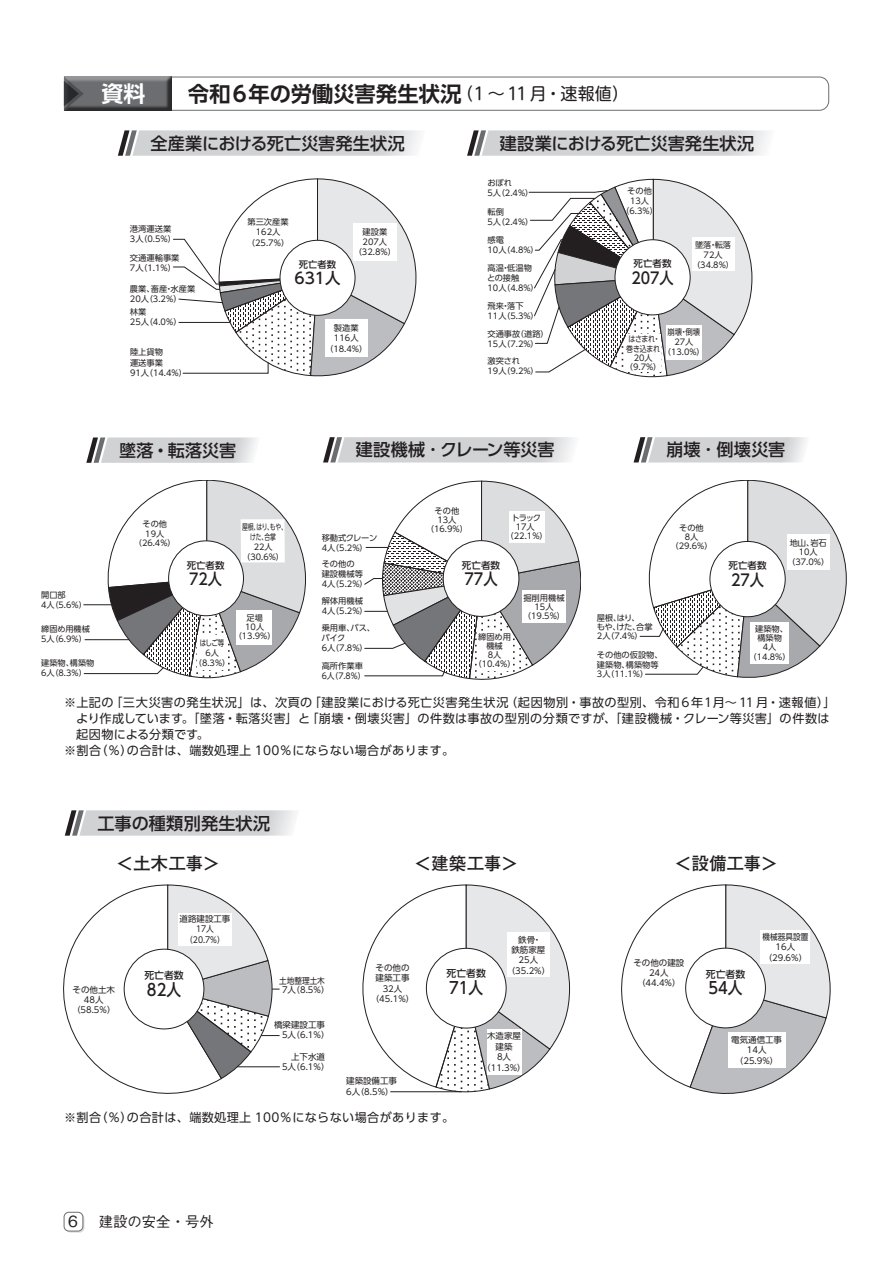
<style>
.page{position:relative;width:893px;height:1263px;background:#fff}
.page>*{position:absolute;margin:0;border:0;box-sizing:border-box;transform-origin:0 0}
.t1{font:700 22.05px "UD Shin Go Pr 6 N De";color:#fff}
.t2{font:700 21.3px "UD Shin Go Pr 6 N De";color:#231f20}
.t3{font:700 17.7px "Futo Go B101 Pr 5";letter-spacing:-.01em;color:#231f20}
.t4{font:500 17.1px "UD Shin Go Pr 6 N";color:#231f20}
.t5{font:500 16.35px "UD Shin Go Pr 6 N";color:#231f20;scale:.9 1}
.t6{font:500 15.9px "UD Shin Go Pr 6 N";color:#231f20;scale:.9 1}
.t7{font:500 15.75px "UD Shin Go Pr 6 N";color:#231f20;scale:.9 1}
.t8{font:500 15.45px "UD Shin Go Pr 6 N";color:#231f20}
.t9{font:500 14.4px "Gothic BBB Pro";color:#231f20}
.t10{font:12.15px "UD Shin Go Pr 6";letter-spacing:.03em;color:#231f20}
.t11{font:12.15px "UD Shin Go Pr 6";letter-spacing:.01em;color:#231f20}
.t12{font:500 9.75px "UD Shin Go Pr 6 N";color:#231f20}
.t13{font:500 9.6px "UD Shin Go Pr 6 N";color:#231f20}
.t14{font:500 9.45px "UD Shin Go Pr 6 N";color:#231f20}
.t15{font:500 9.3px "UD Shin Go Pr 6 N";color:#231f20}
.t16{font:8.55px/10.4px "UD Shin Go Pr 6 N";color:#231f20;text-align:center}
.t17{font:8.55px/10.4px "UD Shin Go Pr 6 N";color:#231f20;text-align:center;scale:.9 1}
.t18{font:8.25px/10.1px "UD Shin Go Pr 6 N";color:#231f20}
.t19{font:8.25px/9.3px "UD Shin Go Pr 6 N";letter-spacing:-.035em;color:#231f20}
.t20{font:8.25px/10.1px "UD Shin Go Pr 6 N";color:#231f20;text-align:center;scale:.9 1}
.t21{font:8.25px/9.3px "UD Shin Go Pr 6 N";letter-spacing:-.045em;color:#231f20;text-align:center}
.t22{font:8.25px/10.1px "UD Shin Go Pr 6 N";letter-spacing:-.035em;color:#231f20;scale:.85 1}
.t23{font:8.1px/9.1px "UD Shin Go Pr 6 N";color:#231f20}
.t24{font:8.1px/10.1px "UD Shin Go Pr 6 N";color:#231f20;text-align:center;scale:.71 1}
.t25{font:8.1px/10.1px "UD Shin Go Pr 6 N";color:#231f20;text-align:center;scale:.8 1}
.s1{font-family:"UD Shin M Go Pr 6";font-weight:400;font-size:16.95px}
.s2{font-size:15.45px}
.s3{font-size:15.75px}
</style>
<div class="page">
<div style="left:160px;top:77px;width:669px;height:34px;border:1px solid #6c6d70;border-radius:9px"></div>
<div style="left:63px;top:76px;width:111px;height:37px;background:#231f20;opacity:.75"></div>
<svg style="left:64px;top:77px;width:20px;height:34px"></svg>
<svg style="left:118px;top:130px;width:302px;height:26px"></svg>
<svg style="left:173px;top:178px;width:243px;height:199px"></svg>
<svg style="left:467px;top:130px;width:302px;height:26px"></svg>
<svg style="left:529px;top:179px;width:223px;height:199px"></svg>
<svg style="left:621px;top:884px;width:209px;height:210px"></svg>
<div style="left:686px;top:948px;width:79px;height:80px;background:#fff;border-radius:50%"></div>
<div style="left:685px;top:948px;width:81px;height:80px;border:1px solid #231f20;border-radius:50%"></div>
<div style="left:761px;top:930px;width:49px;height:34px;background:#fff"></div>
<div style="left:728px;top:1032px;width:57px;height:36px;background:#fff"></div>
<svg style="left:362px;top:884px;width:208px;height:209px"></svg>
<div style="left:487px;top:1029px;width:34px;height:45px;background:#fff"></div>
<div style="left:507px;top:932px;width:42px;height:45px;background:#fff"></div>
<div style="left:426px;top:948px;width:80px;height:80px;background:#fff;border-radius:50%"></div>
<div style="left:426px;top:948px;width:80px;height:80px;border:1px solid #231f20;border-radius:50%"></div>
<hr style="left:390px;top:1091px;width:72px;height:1px;background:#231f20">
<svg style="left:63px;top:884px;width:217px;height:210px"></svg>
<svg style="left:65px;top:810px;width:231px;height:26px"></svg>
<svg style="left:323px;top:437px;width:251px;height:25px"></svg>
<svg style="left:634px;top:437px;width:173px;height:25px"></svg>
<svg style="left:86px;top:437px;width:171px;height:26px"></svg>
<svg style="left:364px;top:481px;width:217px;height:199px"></svg>
<svg style="left:84px;top:480px;width:222px;height:199px"></svg>
<div style="left:168px;top:541px;width:76px;height:75px;background:#fff;border:1px solid #231f20;border-radius:50%"></div>
<div style="left:241px;top:519px;width:44px;height:43px;background:#fff"></div>
<div style="left:236px;top:610px;width:36px;height:34px;background:#fff"></div>
<div style="left:198px;top:636px;width:29px;height:34px;background:#fff"></div>
<svg style="left:639px;top:480px;width:207px;height:198px"></svg>
<svg style="left:66px;top:1214px;width:19px;height:19px"></svg>
<div style="left:64px;top:1212px;width:19px;height:19px;background:#fff;border-radius:5px"></div>
<div style="left:64px;top:1212px;width:19px;height:19px;border:1px solid #6c6d70;border-radius:5px"></div>
<h1 class="t1" style="left:102px;top:76px;width:46px">資料</h1>
<h2 class="t2" style="left:188px;top:76px;width:443px">令和６年の労働災害発生状況<span class="s1">（1 〜11月・速報値）</span></h2>
<h3 class="t4" style="left:151px;top:129px;width:256px">全産業における死亡災害発生状況</h3>
<h3 class="t4" style="left:500px;top:129px;width:256px">建設業における死亡災害発生状況</h3>
<p class="t18" style="left:130px;top:224px;width:51px">港湾運送業　<br>3人（0.5%）</p>
<p class="t18" style="left:130px;top:253px;width:51px">交通運輸事業<br>7人（1.1%）</p>
<p class="t18" style="left:130px;top:283px;width:67px">農業、畜産・水産業<br>20人（3.2%）</p>
<p class="t18" style="left:130px;top:307px;width:53px">林業<br>25人（4.0%）</p>
<p class="t18" style="left:130px;top:347px;width:59px">陸上貨物<br>運送事業<br>91人（14.4%）</p>
<p class="t18" style="left:247px;top:217px;width:44px;text-align:center">第三次産業<br>162人（25.7%）</p>
<p class="t18" style="left:354px;top:226px;width:44px;text-align:center">建設業<br>207人（32.8%）</p>
<p class="t15" style="left:299px;top:257px;width:39px">死亡者数</p>
<h3 class="t8" style="left:294px;top:266px;width:48px">631人</h3>
<p class="t18" style="left:325px;top:323px;width:44px;text-align:center">製造業<br>116人（18.4%）</p>
<p class="t18" style="left:487px;top:178px;width:47px">おぼれ<br>5人（2.4%）</p>
<p class="t18" style="left:488px;top:206px;width:47px">転倒<br>5人（2.4%）</p>
<p class="t18" style="left:488px;top:234px;width:53px">感電<br>10人（4.8%）</p>
<p class="t18" style="left:487px;top:262px;width:53px">高温・低温物との接触<br>10人（4.8%）</p>
<p class="t18" style="left:488px;top:328px;width:63px">交通事故（道路）<br>15人（7.2%）</p>
<p class="t18" style="left:488px;top:300px;width:53px">飛来・落下<br>11人（5.3%）</p>
<p class="t18" style="left:488px;top:356px;width:53px">激突され<br>19人（9.2%）</p>
<p class="t18" style="left:621px;top:186px;width:38px;text-align:center">その他<br>13人（6.3%）</p>
<p class="t14" style="left:634px;top:256px;width:39px">死亡者数</p>
<h3 class="t7" style="left:631px;top:265px;width:49px">207人</h3>
<p class="t18" style="left:692px;top:239px;width:44px;text-align:center">墜落・転落<br>72人（34.8%）</p>
<p class="t20" style="left:663px;top:326px;width:48px">崩壊・倒壊<br>27人（13.0%）</p>
<p class="t22" style="left:626px;top:334px;width:41px">はさまれ・巻き込まれ</p>
<p class="t18" style="left:625px;top:353px;width:38px;line-height:9.1px;text-align:center">20人（9.7%）</p>
<h3 class="t4" style="left:119px;top:436px;width:119px">墜落・転落災害</h3>
<h3 class="t4" style="left:356px;top:436px;width:200px">建設機械･クレーン等災害</h3>
<h3 class="t4" style="left:666px;top:436px;width:120px">崩壊･倒壊災害</h3>
<p class="t23" style="left:134px;top:520px;width:43px;text-align:center">その他<br>19人（26.4%）</p>
<p class="t14" style="left:187px;top:557px;width:39px">死亡者数</p>
<h3 class="t7" style="left:189px;top:566px;width:38px">72人</h3>
<p class="t24" style="left:242px;top:521px;width:65px">屋根、はり、もや、けた、合掌<br>22人（30.6%）</p>
<p class="t19" style="left:322px;top:532px;width:57px;line-height:10.1px">移動式クレーン<br>4人（5.2%）</p>
<p class="t18" style="left:322px;top:558px;width:48px">その他の<br>建設機械等<br>4人（5.2%）</p>
<p class="t18" style="left:426px;top:506px;width:44px;line-height:9.3px;text-align:center">その他<br>13人（16.9%）</p>
<p class="t13" style="left:462px;top:557px;width:40px">死亡者数</p>
<h3 class="t6" style="left:464px;top:566px;width:38px">77人</h3>
<p class="t21" style="left:505px;top:513px;width:44px">トラック<br>17人（22.1%）</p>
<p class="t18" style="left:670px;top:523px;width:44px;line-height:9.3px;text-align:center">その他<br>8人（29.6%）</p>
<p class="t14" style="left:728px;top:558px;width:40px">死亡者数</p>
<h3 class="t6" style="left:731px;top:567px;width:38px">27人</h3>
<p class="t18" style="left:787px;top:538px;width:44px;line-height:9.3px;text-align:center">地山、岩石<br>10人（37.0%）</p>
<p class="t23" style="left:41px;top:589px;width:47px;line-height:10.1px">開口部<br>4人（5.6%）</p>
<p class="t18" style="left:523px;top:592px;width:44px;line-height:9.3px;text-align:center">掘削用機械<br>15人（19.5%）</p>
<p class="t18" style="left:322px;top:596px;width:48px">解体用機械<br>4人（5.2%）</p>
<p class="t18" style="left:322px;top:623px;width:55px">乗用車、バス、バイク<br>6人（7.8%）</p>
<p class="t19" style="left:597px;top:612px;width:57px">屋根、はり、<br>もや、けた、合掌<br>2人（7.4%）</p>
<p class="t23" style="left:234px;top:613px;width:43px;text-align:center">足場<br>10人（13.9%）</p>
<p class="t18" style="left:749px;top:624px;width:44px;line-height:9.3px;text-align:center">建築物、構築物<br>4人（14.8%）</p>
<p class="t23" style="left:41px;top:624px;width:50px;line-height:10.1px">締固め用機械<br>5人（6.9%）</p>
<p class="t18" style="left:473px;top:632px;width:44px;line-height:9.3px;text-align:center">締固め用機械<br>8人（10.4%）</p>
<p class="t25" style="left:194px;top:637px;width:47px">はしご等<br>6人（8.3%）</p>
<h3 class="t10" style="left:64px;top:693px;width:773px">※上記の「三大災害の発生状況」は、次頁の「建設業における死亡災害発生状況（起因物別・事故の型別、令和６年１月〜 11 月・速報値）」</h3>
<h3 class="t10" style="left:76px;top:709px;width:755px">より作成しています。「墜落・転落災害」と「崩壊・倒壊災害」の件数は事故の型別の分類ですが、「建設機械・クレーン等災害」の件数は</h3>
<h3 class="t11" style="left:76px;top:725px;width:134px">起因物による分類です。</h3>
<h3 class="t10" style="left:64px;top:741px;width:392px">※割合（％）の合計は、端数処理上 100％にならない場合があります。</h3>
<p class="t18" style="left:597px;top:650px;width:67px;line-height:9.3px">その他の仮設物、建築物、構築物等<br>3人（11.1%）</p>
<p class="t23" style="left:41px;top:658px;width:55px;line-height:10.1px">建築物、構築物<br>6人（8.3%）</p>
<p class="t18" style="left:322px;top:661px;width:45px;line-height:9.3px">高所作業車<br>6人（7.8%）</p>
<h3 class="t4" style="left:98px;top:809px;width:174px">工事の種類別発生状況</h3>
<h3 class="t3" style="left:116px;top:849px;width:105px">＜土木工事＞</h3>
<h3 class="t3" style="left:414px;top:849px;width:106px">＜建築工事＞</h3>
<h3 class="t3" style="left:675px;top:849px;width:105px">＜設備工事＞</h3>
<p class="t16" style="left:180px;top:913px;width:52px">道路建設工事<br>17人（20.7%）</p>
<p class="t17" style="left:762px;top:931px;width:52px">機械器具設置<br>16人（29.6%）</p>
<p class="t16" style="left:507px;top:934px;width:45px">鉄骨・<br>鉄筋家屋<br>25人（35.2%）</p>
<p class="t16" style="left:633px;top:957px;width:52px">その他の建設<br>24人（44.4%）</p>
<p class="t16" style="left:371px;top:962px;width:45px">その他の建築工事<br>32人（45.1%）</p>
<p class="t12" style="left:447px;top:965px;width:41px">死亡者数</p>
<h3 class="t5" style="left:449px;top:974px;width:39px">71人</h3>
<p class="t12" style="left:706px;top:966px;width:41px">死亡者数</p>
<p class="t12" style="left:144px;top:967px;width:41px">死亡者数</p>
<h3 class="t5" style="left:147px;top:976px;width:39px">82人</h3>
<p class="t17" style="left:279px;top:975px;width:57px;line-height:9.6px">土地整理土木<br>7人（8.5%）</p>
<p class="t16" style="left:73px;top:984px;width:44px">その他土木</p>
<h3 class="t5" style="left:708px;top:975px;width:39px">54人</h3>
<p class="t16" style="left:72px;top:994px;width:45px">48人（58.5%）</p>
<p class="t16" style="left:731px;top:1034px;width:52px">電気通信工事<br>14人（25.9%）</p>
<p class="t16" style="left:282px;top:1019px;width:49px;text-align:left;text-indent:-8px">橋梁建設工事<br>5人（6.1%）</p>
<p class="t16" style="left:482px;top:1031px;width:45px">木造家屋建築<br>8人（11.3%）</p>
<p class="t16" style="left:282px;top:1051px;width:49px">上下水道<br>5人（6.1%）</p>
<p class="t16" style="left:346px;top:1075px;width:52px;text-align:left">建築設備工事<br>6人（8.5%）</p>
<h3 class="t10" style="left:64px;top:1108px;width:392px">※割合（％）の合計は、端数処理上 100％にならない場合があります。</h3>
<h3 class="t9" style="left:68px;top:1210px;width:147px"><span class="s2">6</span><span class="s3">　</span> 建設の安全・号外</h3>
</div>
